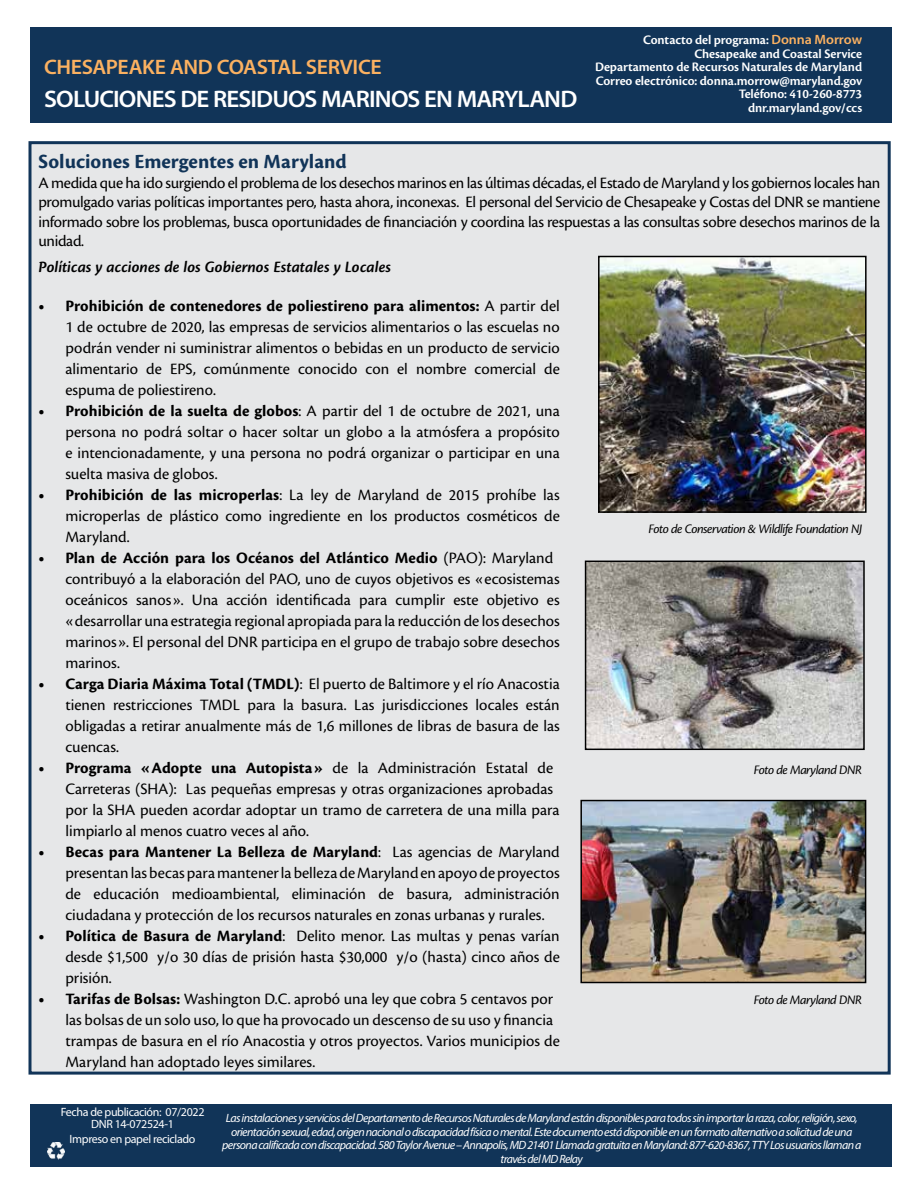
<style>
.page{position:relative;width:918px;height:1188px;background:#fff}
.page>*{position:absolute;margin:0;border:0;box-sizing:border-box;transform-origin:0 0}
.t1{font:600 24px "Myriad Pro";letter-spacing:-.035em;color:#fff;scale:1.04 1}
.t2{font:700 21px "Cronos Pro";letter-spacing:.005em;color:#113458}
.t3{font:600 21px "Myriad Pro";letter-spacing:-.02em;color:#fbb161;scale:1.04 1}
.t4{font:16.5px/21px "Cronos Pro";color:#000;text-align:justify}
.t5{font:italic 600 16.5px "Cronos Pro";color:#000}
.t6{font:600 13.5px/13.5px "Cronos Pro";letter-spacing:-.01em;color:#fff;text-align:right}
.t7{font:italic 13.5px "Cronos Pro";letter-spacing:-.035em;color:#000}
.t8{font:italic 12px/13.5px "Myriad Pro";letter-spacing:-.05em;color:#fff;text-align:center}
.t9{font:12px "Myriad Pro";letter-spacing:-.03em;color:#fff}
.s1{font-family:"Myriad Pro";color:#fbb161}
.s2{font-weight:700}
</style>
<div class="page">
<div style="left:28px;top:141px;width:863px;height:934px;background:#e6e7e8;border:3px solid #113458"></div>
<div style="left:30px;top:27px;width:862px;height:95px;background:#113458"></div>
<div style="left:30px;top:1104px;width:862px;height:63px;background:#113458"></div>
<img style="left:601px;top:259px;width:263px;height:251px">
<div style="left:598px;top:256px;width:269px;height:257px;border:2px solid #000"></div>
<img style="left:588px;top:564px;width:274px;height:183px">
<div style="left:585px;top:561px;width:280px;height:189px;border:2px solid #000"></div>
<img style="left:583px;top:803px;width:280px;height:177px">
<div style="left:580px;top:800px;width:286px;height:183px;border:2px solid #000"></div>
<img style="left:48px;top:1143px;width:16px;height:16px">
<p class="t6" style="left:643px;top:33px;width:221px">Contacto del programa: <span class="s1">Donna Morrow<br></span>Chesapeake and Coastal Service</p>
<p class="t3" style="left:44px;top:54px;width:326px">CHESAPEAKE AND COASTAL SERVICE</p>
<p class="t6" style="left:595px;top:60px;width:269px">Departamento de Recursos Naturales de Maryland<br>Correo electrónico: donna.morrow@maryland.gov<br>Teléfono: 410-260-8773</p>
<h2 class="t1" style="left:44px;top:84px;width:514px">SOLUCIONES DE RESIDUOS MARINOS EN MARYLAND</h2>
<h2 class="t6" style="left:748px;top:101px;width:116px">dnr.maryland.gov/ccs</h2>
<h3 class="t2" style="left:38px;top:150px;width:310px">Soluciones Emergentes en Maryland</h3>
<p class="t4" style="left:38px;top:173px;width:843px;line-height:19.5px">A medida que ha ido surgiendo el problema de los desechos marinos en las últimas décadas, el Estado de Maryland y los gobiernos locales han promulgado varias políticas importantes pero, hasta ahora, inconexas. El personal del Servicio de Chesapeake y Costas del DNR se mantiene informado sobre los problemas, busca oportunidades de fnanciación y coordina las respuestas a las consultas sobre desechos marinos de la unidad.</p>
<h4 class="t5" style="left:38px;top:257px;width:354px">Políticas y acciones de los Gobiernos Estatales y Locales</h4>
<p class="t4" style="left:65px;top:295px;width:496px;text-indent:-27px"><span class="s2">• Prohibición de contenedores de poliestireno para alimentos:</span> A partir del 1 de octubre de 2020, las empresas de servicios alimentarios o las escuelas no podrán vender ni suministrar alimentos o bebidas en un producto de servicio alimentario de EPS, comúnmente conocido con el nombre comercial de espuma de poliestireno.</p>
<p class="t4" style="left:65px;top:401px;width:496px;text-indent:-27px"><span class="s2">• Prohibición de la suelta de globos</span>: A partir del 1 de octubre de 2021, una persona no podrá soltar o hacer soltar un globo a la atmósfera a propósito e intencionadamente, y una persona no podrá organizar o participar en una suelta masiva de globos.</p>
<p class="t4" style="left:65px;top:485px;width:496px;text-indent:-27px"><span class="s2">• Prohibición de las microperlas</span>: La ley de Maryland de 2015 prohíbe las microperlas de plástico como ingrediente en los productos cosméticos de Maryland.</p>
<p class="t4" style="left:65px;top:548px;width:496px;text-align:left;text-indent:-27px"><span class="s2">• Plan de Acción para los Océanos del Atlántico Medio</span> (PAO): Maryland contribuyó a la elaboración del PAO, uno de cuyos objetivos es «ecosistemas oceánicos sanos». Una acción identifcada para cumplir este objetivo es «desarrollar una estrategia regional apropiada para la reducción de los desechos marinos». El personal del DNR participa en el grupo de trabajo sobre desechos marinos.</p>
<p class="t4" style="left:65px;top:674px;width:496px;text-indent:-27px"><span class="s2">• Carga Diaria Máxima Total (TMDL)</span>: El puerto de Baltimore y el río Anacostia tienen restricciones TMDL para la basura. Las jurisdicciones locales están obligadas a retirar anualmente más de 1,6 millones de libras de basura de las cuencas.</p>
<p class="t4" style="left:65px;top:758px;width:496px;text-align:left;text-indent:-27px"><span class="s2">• Programa «Adopte una Autopista»</span> de la Administración Estatal de Carreteras (SHA): Las pequeñas empresas y otras organizaciones aprobadas por la SHA pueden acordar adoptar un tramo de carretera de una milla para limpiarlo al menos cuatro veces al año.</p>
<p class="t4" style="left:65px;top:842px;width:496px;text-indent:-27px"><span class="s2">• Becas para Mantener La Belleza de Maryland</span>: Las agencias de Maryland presentan las becas para mantener la belleza de Maryland en apoyo de proyectos de educación medioambiental, eliminación de basura, administración ciudadana y protección de los recursos naturales en zonas urbanas y rurales.</p>
<p class="t4" style="left:65px;top:926px;width:496px;text-indent:-27px"><span class="s2">• Política de Basura de Maryland</span>: Delito menor. Las multas y penas varían desde $1,500 y/o 30 días de prisión hasta $30,000 y/o (hasta) cinco años de prisión.</p>
<p class="t4" style="left:65px;top:989px;width:496px;text-align:left;text-indent:-27px"><span class="s2">• Tarifas de Bolsas:</span> Washington D.C. aprobó una ley que cobra 5 centavos por las bolsas de un solo uso, lo que ha provocado un descenso de su uso y fnancia trampas de basura en el río Anacostia y otros proyectos. Varios municipios de Maryland han adoptado leyes similares.</p>
<p class="t7" style="left:648px;top:521px;width:215px">Foto de Conservation &amp; Wildlife Foundation NJ</p>
<p class="t7" style="left:754px;top:762px;width:110px">Foto de Maryland DNR</p>
<p class="t7" style="left:754px;top:992px;width:110px">Foto de Maryland DNR</p>
<p class="t9" style="left:61px;top:1105px;width:145px">Fecha de publicación: 07/2022</p>
<p class="t9" style="left:91px;top:1117px;width:84px">DNR 14-072524-1</p>
<p class="t9" style="left:70px;top:1132px;width:127px">Impreso en papel reciclado</p>
<p class="t8" style="left:226px;top:1111px;width:634px">Las instalaciones y servicios del Departamento de Recursos Naturales de Maryland están disponibles para todos sin importar la raza, color, religión, sexo,</p>
<p class="t8" style="left:231px;top:1125px;width:623px">orientación sexual, edad, origen nacional o discapacidad física o mental. Este documento está disponible en un formato alternativo a solicitud de una</p>
<p class="t8" style="left:222px;top:1138px;width:641px">persona calificada con discapacidad. 580 Taylor Avenue – Annapolis, MD 21401 Llamada gratuita en Maryland: 877-620-8367, TTY Los usuarios llaman a través del MD Relay</p>
</div>
